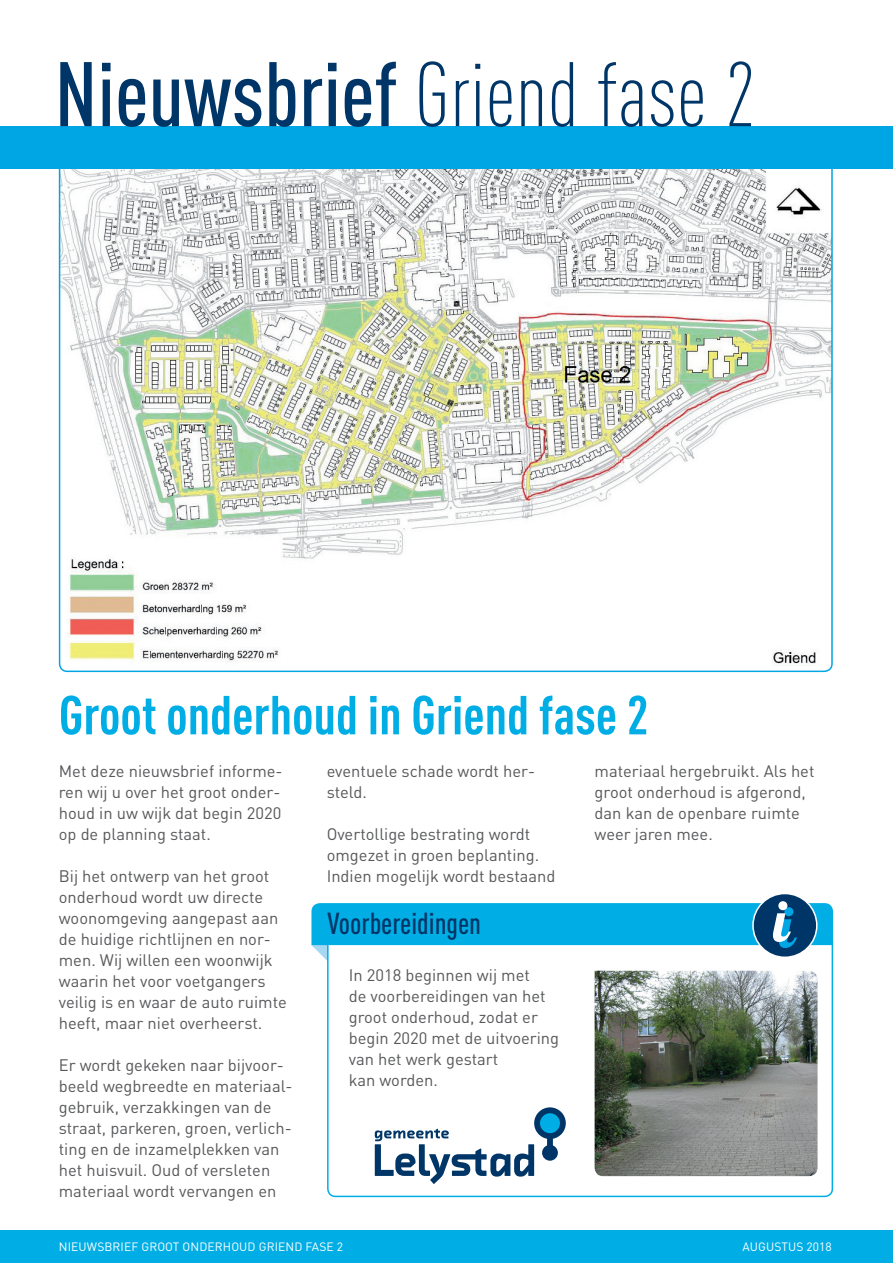
<style>
.page{position:relative;width:893px;height:1263px;background:#fff}
.page>*{position:absolute;margin:0;border:0;box-sizing:border-box;transform-origin:0 0}
.t1{font:500 condensed 90px "DIN Pro";color:#003667}
.t2{font:700 condensed 54px "DIN Pro";color:#00aee5}
.t3{font:500 condensed 30px "DIN Pro";color:#003667}
.t4{font:16.5px/21px "DIN Pro";color:#57585a}
.t5{font:12px "DIN Pro";letter-spacing:.01em;color:#fff}
.s1{font-weight:300}
</style>
<div class="page">
<svg style="left:58px;top:168px;width:775px;height:505px"></svg>
<div style="left:0;top:126px;width:893px;height:42px;background:#00a5e3"></div>
<div style="left:327px;top:935px;width:506px;height:262px;border:2px solid #00aee5;border-radius:8px"></div>
<svg style="left:375px;top:1107px;width:191px;height:77px"></svg>
<svg style="left:753px;top:893px;width:64px;height:64px"></svg>
<svg style="left:311px;top:901px;width:522px;height:60px"></svg>
<div style="left:752px;top:893px;width:65px;height:65px;border:2px solid #fff;border-radius:50%"></div>
<div style="left:0;top:1230px;width:893px;height:33px;background:#00aee5"></div>
<img style="left:595px;top:971px;width:222px;height:205px">
<h1 class="t1" style="left:55px;top:28px;width:703px">Nieuwsbrief <span class="s1">Griend fase 2</span></h1>
<h2 class="t2" style="left:59px;top:674px;width:591px">Groot onderhoud in Griend fase 2</h2>
<p class="t4" style="left:59px;top:759px;width:225px">Met deze nieuwsbrief informe&shy;ren wij u over het groot onder&shy;houd in uw wijk dat begin 2020 op de planning staat.</p>
<p class="t4" style="left:59px;top:864px;width:230px">Bij het ontwerp van het groot onderhoud wordt uw directe woonomgeving aangepast aan de huidige richtlijnen en nor&shy;men. Wij willen een woonwijk waarin het voor voetgangers veilig is en waar de auto ruimte heeft, maar niet overheerst.</p>
<p class="t4" style="left:59px;top:1053px;width:235px">Er wordt gekeken naar bijvoor&shy;beeld wegbreedte en materiaal&shy;gebruik, verzakkingen van de straat, parkeren, groen, verlich&shy;ting en de inzamelplekken van het huisvuil. Oud of versleten materiaal wordt vervangen en</p>
<p class="t4" style="left:327px;top:759px;width:210px">eventuele schade wordt her&shy;steld.</p>
<p class="t4" style="left:327px;top:822px;width:230px">Overtollige bestrating wordt omgezet in groen beplanting.<br>Indien mogelijk wordt bestaand</p>
<h3 class="t3" style="left:327px;top:901px;width:155px">Voorbereidingen</h3>
<p class="t4" style="left:349px;top:962px;width:212px">In 2018 beginnen wij met<br>de voorbereidingen van het groot onderhoud, zodat er begin 2020 met de uitvoering van het werk gestart<br>kan worden.</p>
<p class="t4" style="left:595px;top:759px;width:221px">materiaal hergebruikt. Als het groot onderhoud is afgerond, dan kan de openbare ruimte weer jaren mee.</p>
<p class="t5" style="left:59px;top:1237px;width:286px">NIEUWSBRIEF GROOT ONDERHOUD GRIEND FASE 2</p>
<p class="t5" style="left:742px;top:1237px;width:91px">AUGUSTUS 2018</p>
</div>
